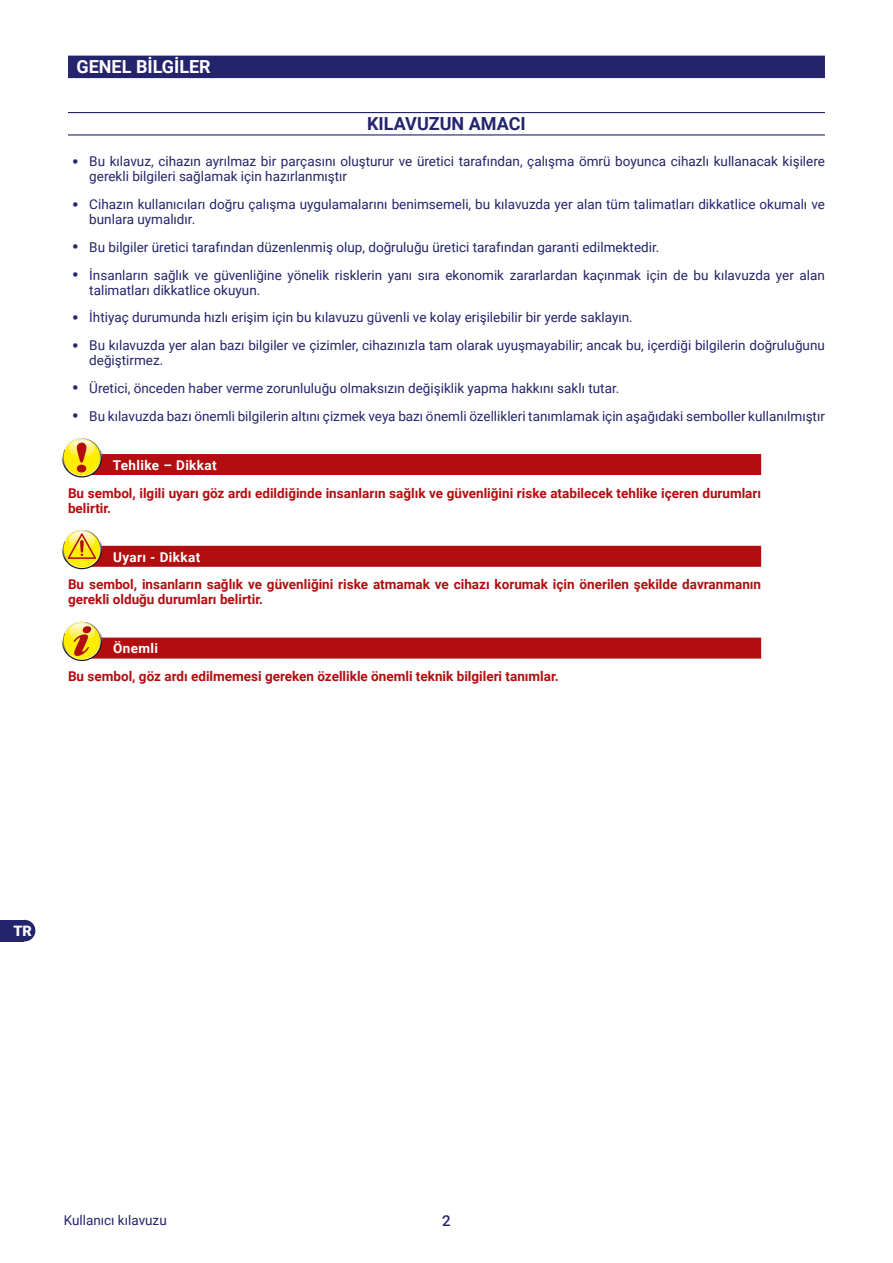
<style>
.page{position:relative;width:893px;height:1263px;background:#fff}
.page>*{position:absolute;margin:0;border:0;box-sizing:border-box;transform-origin:0 0}
.t1{font:700 18px "Roboto";color:#24246c}
.t2{font:700 18px "Roboto";color:#fff}
.t3{font:500 15px "Roboto";color:#24246c}
.t4{font:900 14.4px "Roboto";color:#fff}
.t5{font:13.5px/15px "Roboto";color:#24246c}
.t6{font:700 13.5px/15px "Roboto";color:#b20e10}
.t7{font:700 13.5px "Roboto";letter-spacing:.03em;color:#fff}
.s1{font-weight:700;font-size:18px}
</style>
<div class="page">
<div style="left:0;top:920px;width:24px;height:21px;background:#24246c"></div>
<div style="left:14px;top:920px;width:21px;height:21px;background:#24246c;border-radius:50%"></div>
<div style="left:68px;top:56px;width:757px;height:22px;background:#24246c"></div>
<hr style="left:68px;top:112px;width:757px;height:1px;background:#24246c">
<hr style="left:68px;top:134px;width:757px;height:1px;background:#24246c">
<div style="left:72px;top:454px;width:689px;height:21px;background:#b20e10"></div>
<svg style="left:62px;top:437px;width:40px;height:40px"></svg>
<svg style="left:63px;top:438px;width:38px;height:38px"></svg>
<svg style="left:64px;top:439px;width:36px;height:36px"></svg>
<svg style="left:65px;top:438px;width:34px;height:34px"></svg>
<div style="left:72px;top:546px;width:689px;height:21px;background:#b20e10"></div>
<svg style="left:62px;top:529px;width:40px;height:40px"></svg>
<svg style="left:63px;top:530px;width:38px;height:38px"></svg>
<svg style="left:64px;top:531px;width:36px;height:36px"></svg>
<svg style="left:65px;top:530px;width:34px;height:29px"></svg>
<div style="left:72px;top:638px;width:689px;height:21px;background:#b20e10"></div>
<svg style="left:62px;top:620px;width:40px;height:41px"></svg>
<svg style="left:63px;top:622px;width:38px;height:38px"></svg>
<svg style="left:64px;top:622px;width:36px;height:37px"></svg>
<svg style="left:65px;top:622px;width:34px;height:34px"></svg>
<h1 class="t2" style="left:77px;top:54px;width:136px">GENEL BİLGİLER</h1>
<h1 class="t1" style="left:367px;top:111px;width:160px">KILAVUZUN AMACI</h1>
<p class="t5" style="left:89px;top:154px;width:737px;text-indent:-17px"><span class="s1">•</span> Bu kılavuz, cihazın ayrılmaz bir parçasını oluşturur ve üretici tarafından, çalışma ömrü boyunca cihazlı kullanacak kişilere gerekli bilgileri sağlamak için hazırlanmıştır</p>
<p class="t5" style="left:89px;top:196px;width:737px;text-indent:-17px"><span class="s1">•</span> Cihazın kullanıcıları doğru çalışma uygulamalarını benimsemeli, bu kılavuzda yer alan tüm talimatları dikkatlice okumalı ve bunlara uymalıdır.</p>
<p class="t5" style="left:72px;top:239px;width:588px"><span class="s1">•</span> Bu bilgiler üretici tarafından düzenlenmiş olup, doğruluğu üretici tarafından garanti edilmektedir.</p>
<p class="t5" style="left:89px;top:267px;width:737px;text-indent:-17px"><span class="s1">•</span> İnsanların sağlık ve güvenliğine yönelik risklerin yanı sıra ekonomik zararlardan kaçınmak için de bu kılavuzda yer alan talimatları dikkatlice okuyun.</p>
<p class="t5" style="left:72px;top:310px;width:562px"><span class="s1">•</span> İhtiyaç durumunda hızlı erişim için bu kılavuzu güvenli ve kolay erişilebilir bir yerde saklayın.</p>
<p class="t5" style="left:89px;top:337px;width:737px;text-indent:-17px"><span class="s1">•</span> Bu kılavuzda yer alan bazı bilgiler ve çizimler, cihazınızla tam olarak uyuşmayabilir; ancak bu, içerdiği bilgilerin doğruluğunu değiştirmez.</p>
<p class="t5" style="left:72px;top:380px;width:548px"><span class="s1">•</span> Üretici, önceden haber verme zorunluluğu olmaksızın değişiklik yapma hakkını saklı tutar.</p>
<p class="t5" style="left:72px;top:408px;width:754px"><span class="s1">•</span> Bu kılavuzda bazı önemli bilgilerin altını çizmek veya bazı önemli özellikleri tanımlamak için aşağıdaki semboller kullanılmıştır</p>
<p class="t7" style="left:113px;top:455px;width:106px">Tehlike – Dikkat</p>
<p class="t6" style="left:68px;top:485px;width:695px">Bu sembol, ilgili uyarı göz ardı edildiğinde insanların sağlık ve güvenliğini riske atabilecek tehlike içeren durumları belirtir.</p>
<p class="t7" style="left:113px;top:547px;width:89px">Uyarı - Dikkat</p>
<p class="t6" style="left:68px;top:576px;width:695px">Bu sembol, insanların sağlık ve güvenliğini riske atmamak ve cihazı korumak için önerilen şekilde davranmanın gerekli olduğu durumları belirtir.</p>
<p class="t7" style="left:113px;top:639px;width:47px">Önemli</p>
<p class="t6" style="left:68px;top:668px;width:492px">Bu sembol, göz ardı edilmemesi gereken özellikle önemli teknik bilgileri tanımlar.</p>
<p class="t4" style="left:13px;top:921px;width:20px">TR</p>
<p class="t5" style="left:64px;top:1212px;width:104px">Kullanıcı kılavuzu</p>
<p class="t3" style="left:442px;top:1210px;width:10px">2</p>
</div>
